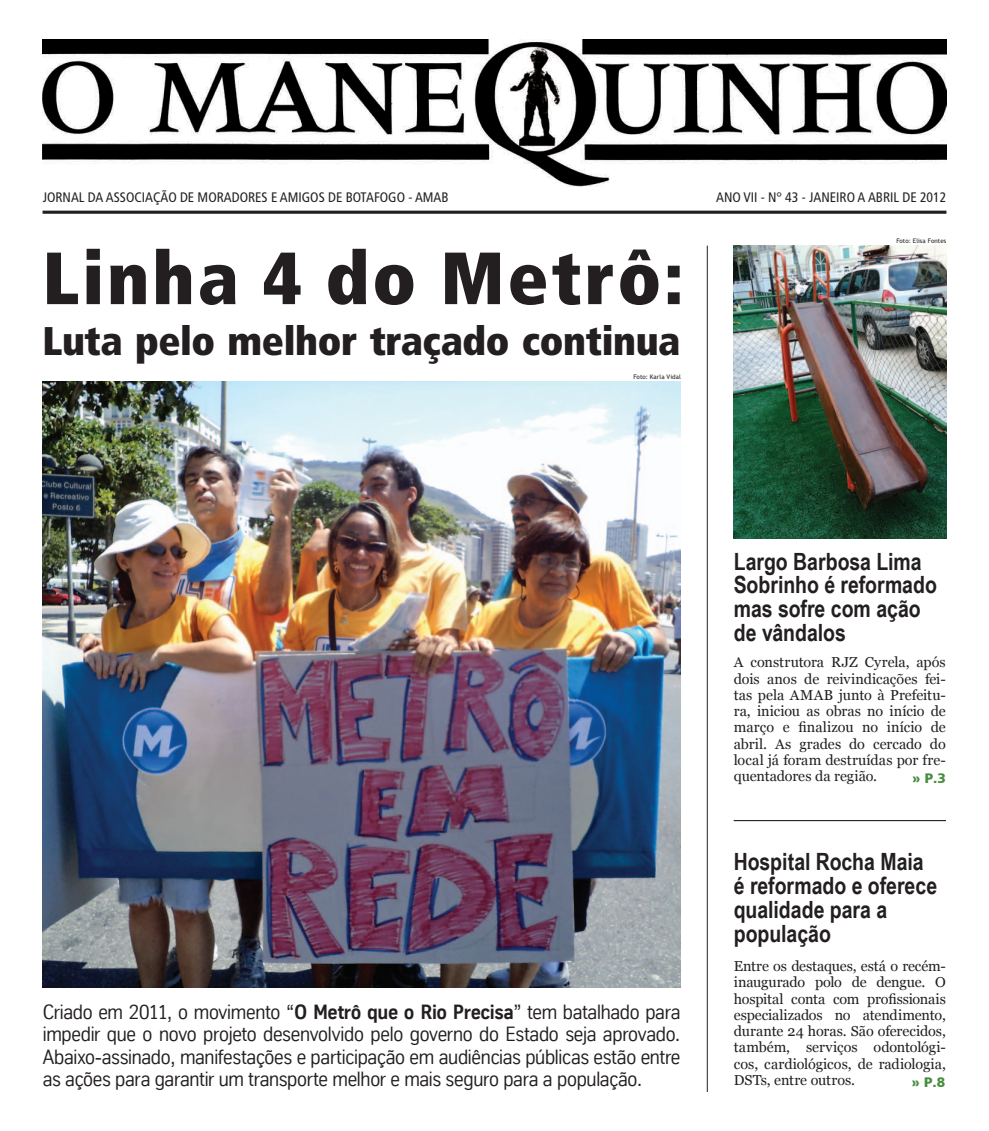
<style>
.page{position:relative;width:989px;height:1131px;background:#fff}
.page>*{position:absolute;margin:0;border:0;box-sizing:border-box;transform-origin:0 0}
.t1{font:900 condensed 73.75px "Frutiger";letter-spacing:.04em;color:#231f20}
.t2{font:900 condensed 40px "Frutiger";letter-spacing:-.01em;color:#231f20}
.t3{font:700 23.75px/23.8px "Arial Narrow";color:#231f20}
.t4{font:20px/22.5px "TK Type";letter-spacing:-.02em;color:#231f20;text-align:justify}
.t5{font:14.38px/16.2px "Georgia";color:#231f20;text-align:justify}
.t6{font:condensed 13.75px "Frutiger";color:#231f20}
.t7{font:900 13.75px "Frutiger FC";color:#468d3f}
.t8{font:6.25px "Trebuchet MS";letter-spacing:.005em;color:#231f20}
.s1{font-weight:700}
</style>
<div class="page">
<hr style="left:43px;top:211px;width:903px;height:3px;background:#231f20">
<img style="left:42px;top:39px;width:904px;height:148px">
<hr style="left:707px;top:245px;width:1px;height:846px;background:#231f20">
<hr style="left:733px;top:820px;width:213px;height:1px;background:#070604">
<img style="left:733px;top:245px;width:213px;height:294px">
<img style="left:42px;top:381px;width:638px;height:606px">
<p class="t6" style="left:43px;top:189px;width:407px">JORNAL DA ASSOCIAÇÃO DE MORADORES E AM IGOS DE BOTAFOGO - AMAB</p>
<p class="t6" style="left:716px;top:189px;width:106px">ANO VII - N° 43 - JANEIRO</p>
<p class="t6" style="left:857px;top:189px;width:90px">A ABRIL DE 2012</p>
<h1 class="t1" style="left:42px;top:233px;width:642px">Linha 4 do Metrô:</h1>
<h2 class="t2" style="left:42px;top:317px;width:639px">Luta pelo melhor traçado continua</h2>
<p class="t8" style="left:633px;top:373px;width:49px">Foto: Karla Vidal</p>
<p class="t8" style="left:896px;top:237px;width:52px">Foto: Elisa Fontes</p>
<p class="t4" style="left:43px;top:1000px;width:639px">Criado em 2011, o movimento “<span class="s1">O Metrô que o Rio Precisa</span>” tem batalhado para impedir que o novo projeto desenvolvido pelo governo do Estado seja aprovado.<br>Abaixo-assinado, manifestações e participação em audiências públicas estão entre as ações para garantir um transporte melhor e mais seguro para a população.</p>
<h3 class="t3" style="left:733px;top:548px;width:205px">Largo Barbosa Lima<br>Sobrinho é reformado mas sofre com ação de vândalos</h3>
<p class="t5" style="left:733px;top:654px;width:213px">A construtora RJZ Cyrela, após dois anos de reivindicações fei&shy;tas pela AMAB junto à Prefeitu&shy;ra, iniciou as obras no início de março e finalizou no início de abril. As grades do cercado do local já foram destruídas por fre&shy;quentadores da região.</p>
<p class="t7" style="left:912px;top:769px;width:35px">» P.3</p>
<h3 class="t3" style="left:733px;top:848px;width:205px">Hospital Rocha Maia é reformado e oferece qualidade para a população</h3>
<p class="t5" style="left:734px;top:958px;width:213px">Entre os destaques, está o recém&shy;inaugurado polo de dengue. O hospital conta com profissionais especializados no atendimento, durante 24 horas. São oferecidos, também, serviços odontológi&shy;cos, cardiológicos, de radiologia, DSTs, entre outros.</p>
<p class="t7" style="left:911px;top:1074px;width:35px">» P.8</p>
</div>
